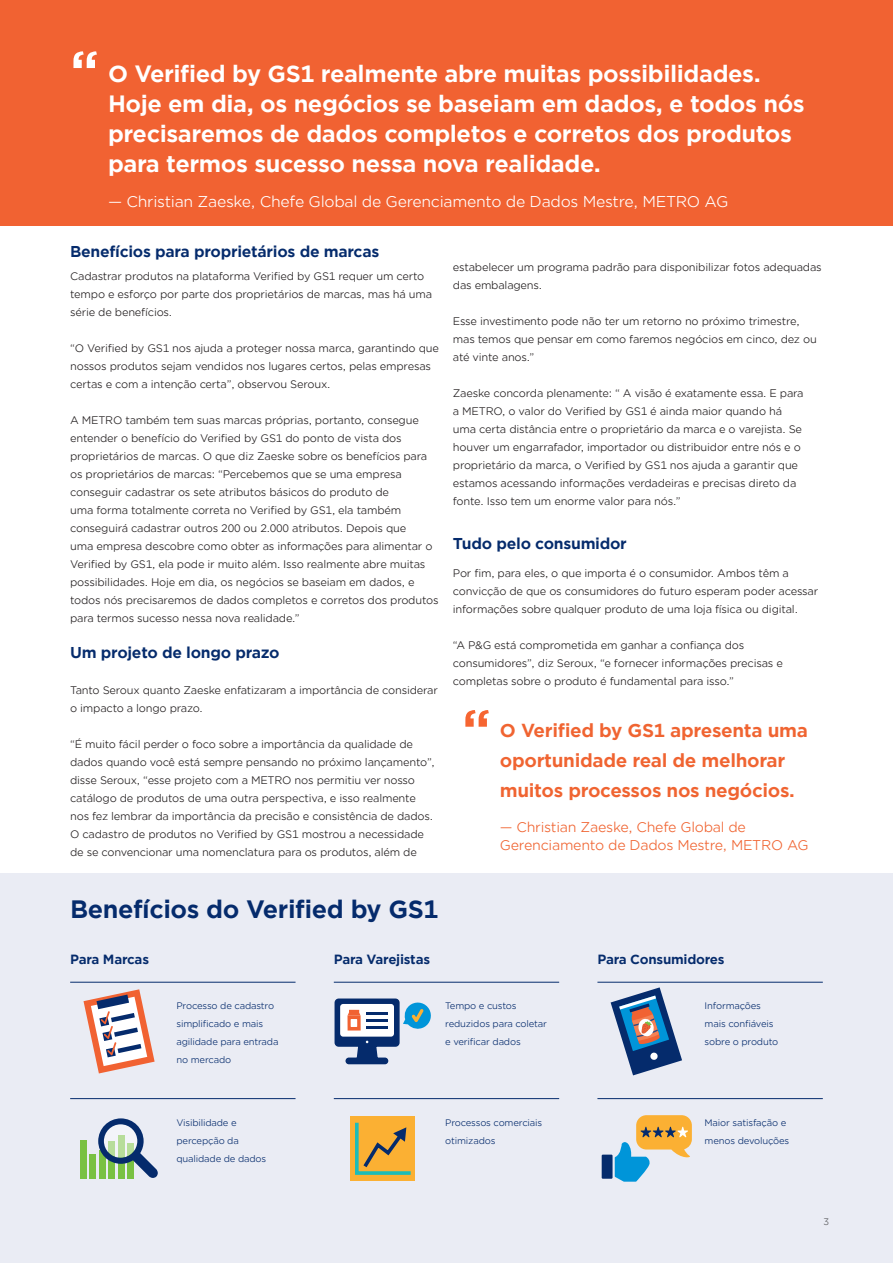
<style>
.page{position:relative;width:893px;height:1263px;background:#fff}
.page>*{position:absolute;margin:0;border:0;box-sizing:border-box;transform-origin:0 0}
._2_Cover_Title_1__34{font:700 51px "Gotham Office";color:#fff}
._2_Cover_Title_1__34-2{font:700 51px "Gotham Office";color:#f66531}
._5_Cover_Subline_1{font:700 24px "Gotham Office";letter-spacing:-.02em;color:#052b6c}
._5_Cover_Subline_1-2{font:700 22.5px/30px "Gotham Office";letter-spacing:-.02em;color:#fff}
._5_Cover_Subline_1-3{font:700 18px/30px "Gotham Office";letter-spacing:-.02em;color:#f06431}
._5_Cover_Subline_1-4{font:15px "Gotham Office";letter-spacing:-.02em;color:#fff}
._13_Subhead_1__10pt{font:700 15px "Gotham Office";letter-spacing:-.02em;color:#052b6c}
._16_Body_Text__8pt{font:700 15px "Gotham Office";letter-spacing:-.02em;color:#052b6c}
._5_Cover_Subline_1-5{font:13.5px/18px "Gotham Office";letter-spacing:-.02em;color:#f06431}
._15_Subhead_2__8_5pt{font:700 12.75px "Gotham Office";letter-spacing:-.02em;color:#052b6c}
._16_Body_Text__8pt-2{font:10.5px/18px "Gotham Office";letter-spacing:-.02em;color:#231f20}
._16_Body_Text__8pt-3{font:9px/18px "Gotham Office";letter-spacing:-.02em;color:#052b6c}
._23_Page___Right__6p{font:9px "Gotham Office";color:#57585a}
</style>
<div class="page">
<div style="left:0;top:874px;width:893px;height:389px;background:#eaecf4"></div>
<div style="left:0;top:0;width:893px;height:225px;background:#f16232"></div>
<svg style="left:335px;top:998px;width:96px;height:66px"></svg>
<svg style="left:611px;top:987px;width:71px;height:88px"></svg>
<div style="left:80px;top:1140px;width:6px;height:38px;background:#79c142"></div>
<div style="left:90px;top:1154px;width:6px;height:24px;background:#79c142"></div>
<svg style="left:98px;top:1118px;width:60px;height:60px"></svg>
<div style="left:350px;top:1116px;width:65px;height:65px;background:#fbb033"></div>
<svg style="left:355px;top:1122px;width:56px;height:53px"></svg>
<div style="left:602px;top:1154px;width:10px;height:25px;background:#052b6c"></div>
<svg style="left:615px;top:1115px;width:77px;height:67px"></svg>
<svg style="left:84px;top:989px;width:71px;height:84px"></svg>
<hr style="left:70px;top:982px;width:226px;height:1px;background:#052b6c">
<hr style="left:334px;top:982px;width:225px;height:1px;background:#052b6c">
<hr style="left:597px;top:982px;width:226px;height:1px;background:#052b6c">
<hr style="left:70px;top:1098px;width:226px;height:1px;background:#052b6c">
<hr style="left:334px;top:1098px;width:225px;height:1px;background:#052b6c">
<hr style="left:597px;top:1098px;width:226px;height:1px;background:#052b6c">
<p class="_2_Cover_Title_1__34" style="left:70px;top:35px;width:30px">“</p>
<p class="_5_Cover_Subline_1-2" style="left:108px;top:59px;width:698px">O Verified by GS1 realmente abre muitas possibilidades.<br>Hoje em dia, os negócios se baseiam em dados, e todos nós precisaremos de dados completos e corretos dos produtos para termos sucesso nessa nova realidade.</p>
<p class="_5_Cover_Subline_1-4" style="left:108px;top:192px;width:622px">— Christian Zaeske, Chefe Global de Gerenciamento de Dados Mestre, METRO AG</p>
<p class="_13_Subhead_1__10pt" style="left:70px;top:241px;width:311px">Benefícios para proprietários de marcas</p>
<p class="_16_Body_Text__8pt-2" style="left:70px;top:267px;width:363px">Cadastrar produtos na plataforma Verified by GS1 requer um certo tempo e esforço por parte dos proprietários de marcas, mas há uma série de benefícios.</p>
<p class="_16_Body_Text__8pt-2" style="left:70px;top:339px;width:370px">“O Verified by GS1 nos ajuda a proteger nossa marca, garantindo que nossos produtos sejam vendidos nos lugares certos, pelas empresas certas e com a intenção certa”, observou Seroux.</p>
<p class="_16_Body_Text__8pt-2" style="left:70px;top:411px;width:370px">A METRO também tem suas marcas próprias, portanto, consegue entender o benefício do Verified by GS1 do ponto de vista dos proprietários de marcas. O que diz Zaeske sobre os benefícios para os proprietários de marcas: “Percebemos que se uma empresa conseguir cadastrar os sete atributos básicos do produto de<br>uma forma totalmente correta no Verified by GS1, ela também conseguirá cadastrar outros 200 ou 2.000 atributos. Depois que<br>uma empresa descobre como obter as informações para alimentar o Verified by GS1, ela pode ir muito além. Isso realmente abre muitas possibilidades. Hoje em dia, os negócios se baseiam em dados, e todos nós precisaremos de dados completos e corretos dos produtos para termos sucesso nessa nova realidade.”</p>
<p class="_16_Body_Text__8pt" style="left:70px;top:642px;width:211px">Um projeto de longo prazo</p>
<p class="_16_Body_Text__8pt-2" style="left:70px;top:681px;width:369px">Tanto Seroux quanto Zaeske enfatizaram a importância de considerar o impacto a longo prazo.</p>
<p class="_16_Body_Text__8pt-2" style="left:70px;top:735px;width:366px">“É muito fácil perder o foco sobre a importância da qualidade de dados quando você está sempre pensando no próximo lançamento”, disse Seroux, “esse projeto com a METRO nos permitiu ver nosso catálogo de produtos de uma outra perspectiva, e isso realmente nos fez lembrar da importância da precisão e consistência de dados.<br>O cadastro de produtos no Verified by GS1 mostrou a necessidade de se convencionar uma nomenclatura para os produtos, além de</p>
<p class="_16_Body_Text__8pt-2" style="left:453px;top:258px;width:370px">estabelecer um programa padrão para disponibilizar fotos adequadas das embalagens.</p>
<p class="_16_Body_Text__8pt-2" style="left:453px;top:312px;width:365px">Esse investimento pode não ter um retorno no próximo trimestre, mas temos que pensar em como faremos negócios em cinco, dez ou até vinte anos.”</p>
<p class="_16_Body_Text__8pt-2" style="left:453px;top:384px;width:352px">Zaeske concorda plenamente: “ A visão é exatamente essa. E para a METRO, o valor do Verified by GS1 é ainda maior quando há uma certa distância entre o proprietário da marca e o varejista. Se houver um engarrafador, importador ou distribuidor entre nós e o proprietário da marca, o Verified by GS1 nos ajuda a garantir que estamos acessando informações verdadeiras e precisas direto da fonte. Isso tem um enorme valor para nós.”</p>
<p class="_13_Subhead_1__10pt" style="left:453px;top:533px;width:176px">Tudo pelo consumidor</p>
<p class="_16_Body_Text__8pt-2" style="left:453px;top:564px;width:367px">Por fim, para eles, o que importa é o consumidor. Ambos têm a convicção de que os consumidores do futuro esperam poder acessar informações sobre qualquer produto de uma loja física ou digital.</p>
<p class="_16_Body_Text__8pt-2" style="left:453px;top:636px;width:332px">“A P&amp;G está comprometida em ganhar a confiança dos consumidores”, diz Seroux, “e fornecer informações precisas e completas sobre o produto é fundamental para isso.”</p>
<p class="_2_Cover_Title_1__34-2" style="left:462px;top:693px;width:30px">“</p>
<p class="_5_Cover_Subline_1-3" style="left:500px;top:716px;width:309px">O Verified by GS1 apresenta uma oportunidade real de melhorar muitos processos nos negócios.</p>
<p class="_5_Cover_Subline_1-5" style="left:500px;top:818px;width:310px">— Christian Zaeske, Chefe Global de<br>Gerenciamento de Dados Mestre, METRO AG</p>
<p class="_5_Cover_Subline_1" style="left:70px;top:893px;width:370px">Benefícios do Verified by GS1</p>
<p class="_15_Subhead_2__8_5pt" style="left:70px;top:950px;width:80px">Para Marcas</p>
<p class="_15_Subhead_2__8_5pt" style="left:334px;top:950px;width:98px">Para Varejistas</p>
<p class="_15_Subhead_2__8_5pt" style="left:597px;top:950px;width:129px">Para Consumidores</p>
<p class="_16_Body_Text__8pt-3" style="left:176px;top:996px;width:104px">Processo de cadastro simplificado e mais agilidade para entrada no mercado</p>
<p class="_16_Body_Text__8pt-3" style="left:445px;top:996px;width:103px">Tempo e custos reduzidos para coletar e verificar dados</p>
<p class="_16_Body_Text__8pt-3" style="left:705px;top:996px;width:75px">Informações mais confiáveis sobre o produto</p>
<p class="_16_Body_Text__8pt-3" style="left:176px;top:1113px;width:91px">Visibilidade e percepção da qualidade de dados</p>
<p class="_16_Body_Text__8pt-3" style="left:445px;top:1113px;width:99px">Processos comerciais otimizados</p>
<p class="_16_Body_Text__8pt-3" style="left:705px;top:1113px;width:86px">Maior satisfação e menos devoluções</p>
<p class="_23_Page___Right__6p" style="left:823px;top:1216px;width:7px">3</p>
</div>
